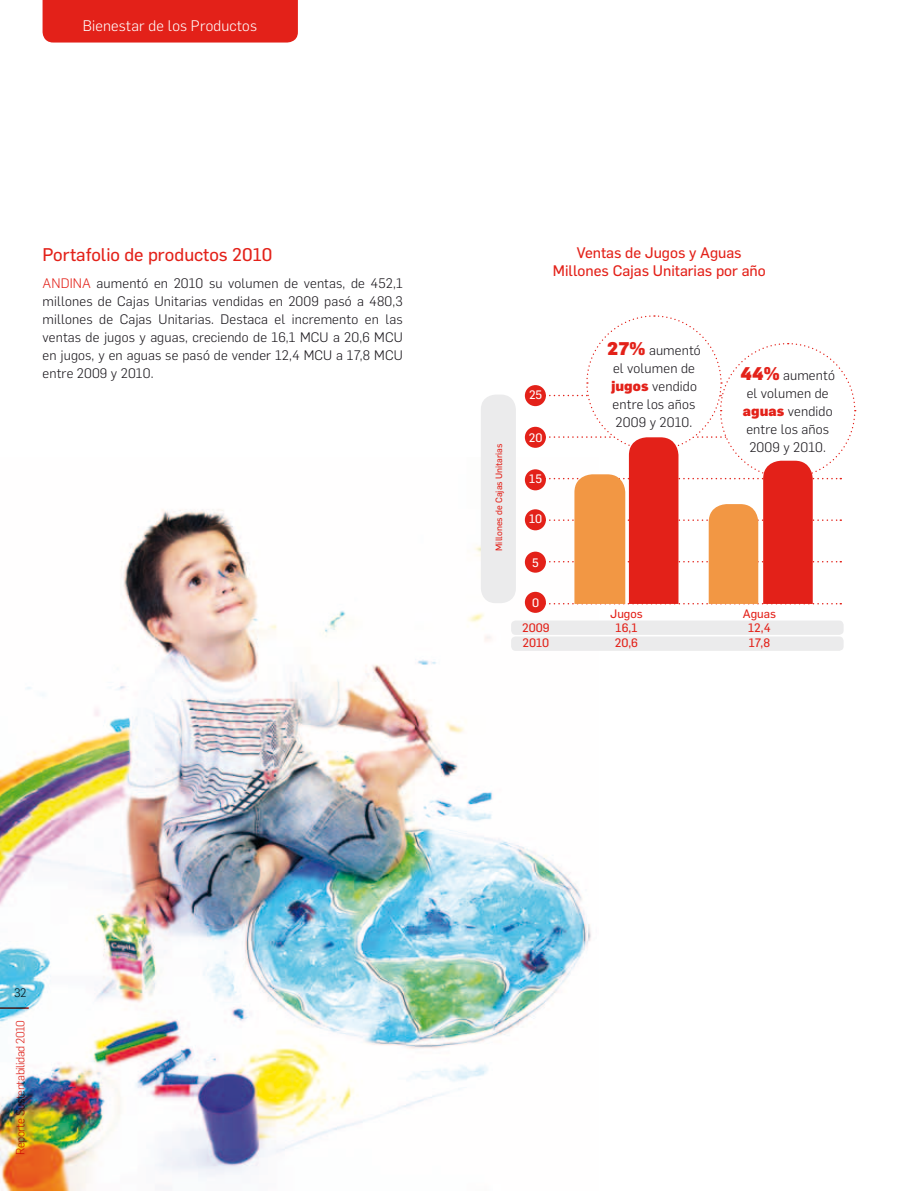
<style>
.page{position:relative;width:915px;height:1191px;background:#fff}
.page>*{position:absolute;margin:0;border:0;box-sizing:border-box;transform-origin:0 0}
.t1{font:18px "Flama Basic";color:#e32119}
.t2{font:15px/18px "Flama Basic";color:#e32119;text-align:center}
.t3{font:300 15px "Flama";letter-spacing:.01em;color:#fff}
.t4{font:300 13.5px/18px "Flama";letter-spacing:.01em;color:#1a171c;text-align:center}
.t5{font:12px/14.4px "Flama Basic";color:#e32119;text-align:center}
.t6{font:12px "Flama Basic";color:#fff}
.t7{font:300 12px "Flama";color:#1a171c}
.t8{font:300 11.7px "Flama";letter-spacing:-.04em;color:#e32119}
.t9{font:9px "Flama Basic";color:#e32119}
.s1{color:#e32119}
.s2{font-weight:900;font-size:18px;color:#e32119}
.s3{font-weight:900;color:#e32119}
</style>
<div class="page">
<div style="left:43px;top:0;width:255px;height:43px;background:#e32119"></div>
<img style="left:0;top:457px;width:597px;height:734px">
<div style="left:480px;top:394px;width:35px;height:209px;background:#ebebec;border-radius:15px"></div>
<div style="left:511px;top:620px;width:332px;height:15px;background:#ebebec;border-radius:4px"></div>
<div style="left:511px;top:636px;width:332px;height:15px;background:#ebebec;border-radius:4px"></div>
<div style="left:524px;top:592px;width:21px;height:21px;background:#e32119;border-radius:50%"></div>
<div style="left:524px;top:551px;width:21px;height:21px;background:#e32119;border-radius:50%"></div>
<div style="left:524px;top:509px;width:21px;height:21px;background:#e32119;border-radius:50%"></div>
<div style="left:524px;top:469px;width:21px;height:21px;background:#e32119;border-radius:50%"></div>
<div style="left:524px;top:427px;width:21px;height:21px;background:#e32119;border-radius:50%"></div>
<div style="left:524px;top:385px;width:21px;height:21px;background:#e32119;border-radius:50%"></div>
<svg style="left:536px;top:315px;width:319px;height:289px"></svg>
<p class="t3" style="left:83px;top:16px;width:175px">Bienestar de los Productos</p>
<h1 class="t1" style="left:43px;top:242px;width:231px">Portafolio de productos 2010</h1>
<p class="t4" style="left:43px;top:273px;width:361px;text-align:justify"><span class="s1">ANDINA</span> aumentó en 2010 su volumen de ventas, de 452,1 millones de Cajas Unitarias vendidas en 2009 pasó a 480,3 millones de Cajas Unitarias. Destaca el incremento en las ventas de jugos y aguas, creciendo de 16,1 MCU a 20,6 MCU en jugos, y en aguas se pasó de vender 12,4 MCU a 17,8 MCU entre 2009 y 2010.</p>
<p class="t2" style="left:552px;top:243px;width:214px">Ventas de Jugos y Aguas<br>Millones Cajas Unitarias por año</p>
<p class="t9" style="left:492px;top:551px;width:109px;rotate:-90deg">Millones de Cajas Unitarias</p>
<p class="t6" style="left:529px;top:386px;width:15px">25</p>
<p class="t6" style="left:528px;top:429px;width:15px">20</p>
<p class="t6" style="left:529px;top:470px;width:14px">15</p>
<p class="t6" style="left:529px;top:510px;width:15px">10</p>
<p class="t6" style="left:532px;top:554px;width:8px">5</p>
<p class="t6" style="left:532px;top:595px;width:9px">0</p>
<p class="t5" style="left:522px;top:620px;width:29px;text-align:left">2009<br>2010</p>
<p class="t4" style="left:607px;top:341px;width:95px"><span class="s2">27%</span> aumentó el volumen de <span class="s3">jugos</span> vendido entre los años<br>2009 y 2010.</p>
<p class="t4" style="left:740px;top:365px;width:96px"><span class="s2">44%</span> aumentó el volumen de <span class="s3">aguas</span> vendido entre los años<br>2009 y 2010.</p>
<p class="t5" style="left:610px;top:605px;width:34px">Jugos<br>16,1<br>20,6</p>
<p class="t5" style="left:742px;top:605px;width:35px">Aguas<br>12,4<br>17,8</p>
<p class="t7" style="left:14px;top:985px;width:14px">32</p>
<p class="t8" style="left:12px;top:1154px;width:136px;rotate:-90deg">Reporte Sustentabilidad 2010</p>
</div>
